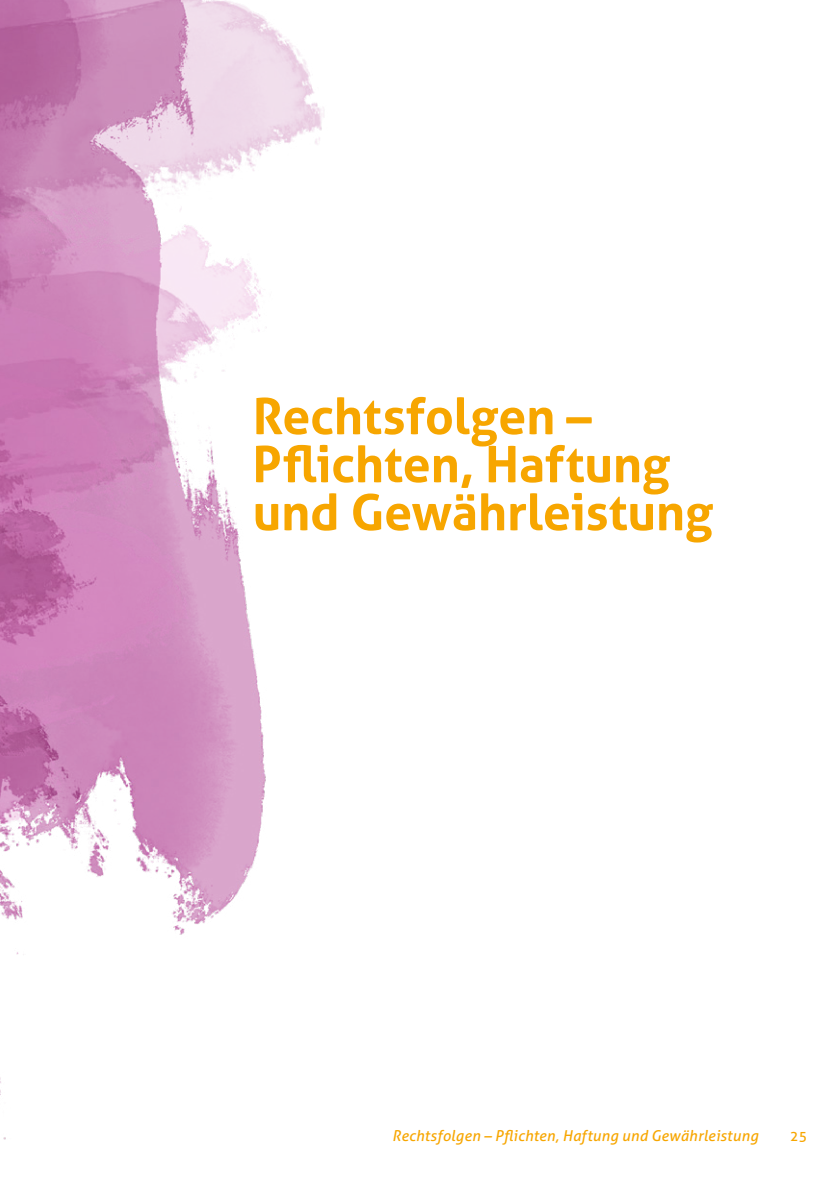
<style>
.page{position:relative;width:840px;height:1191px;background:#fff}
.page>*{position:absolute;margin:0;border:0;box-sizing:border-box;transform-origin:0 0}
.t1{font:700 50px/48px "Aller";letter-spacing:-.005em;color:#f7a600}
.t2{font:italic 15px "Aller";letter-spacing:.015em;color:#f7a600}
.t3{font:14px "Aller";color:#f7a600}
</style>
<div class="page">
<img style="left:0;top:0;width:324px;height:1140px">
<h1 class="t1" style="left:252px;top:392px;width:462px">Rechtsfolgen –<br>Pflichten, Haftung und Gewährleistung</h1>
<p class="t2" style="left:392px;top:1127px;width:367px">Rechtsfolgen – Pflichten, Haftung und Gewährleistung</p>
<p class="t3" style="left:789px;top:1128px;width:18px">25</p>
</div>
